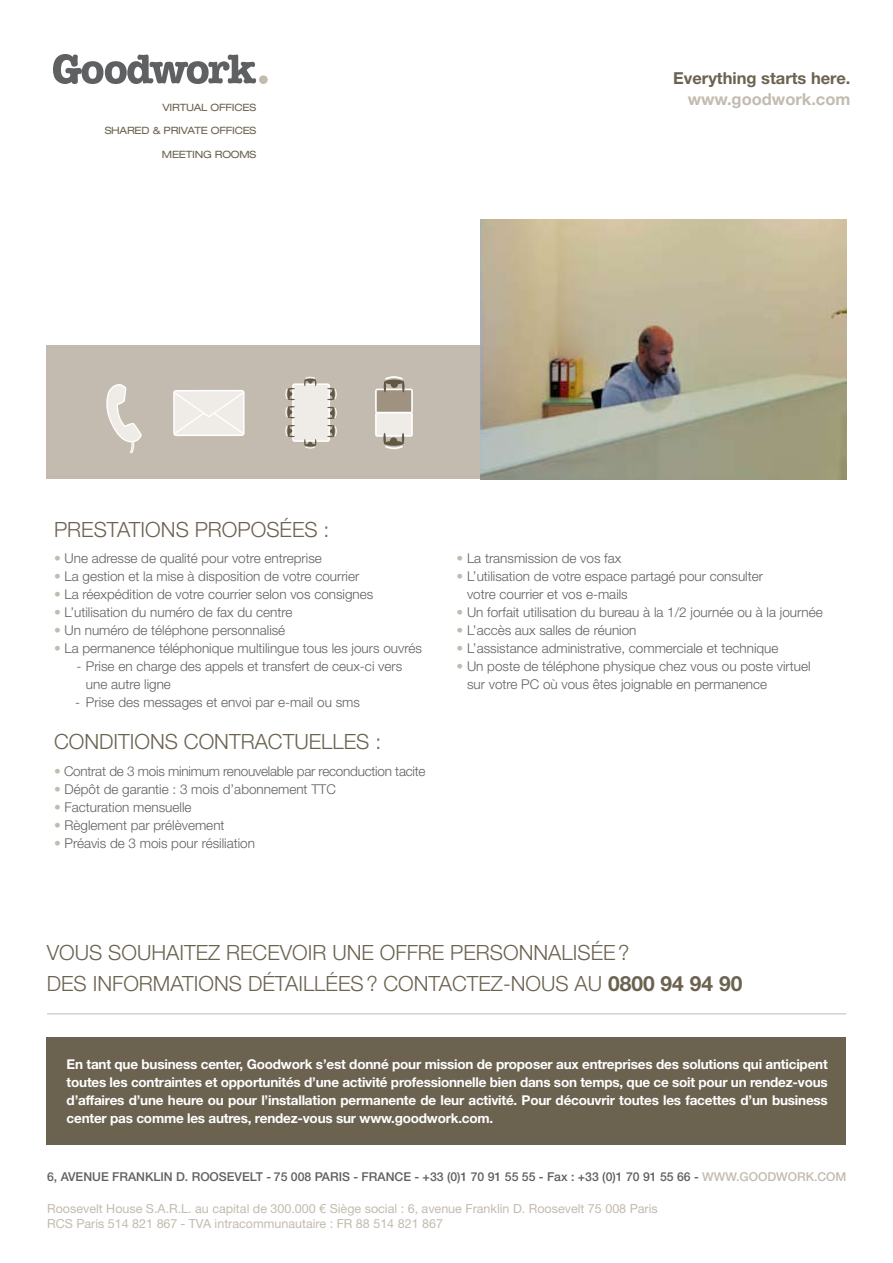
<style>
.page{position:relative;width:893px;height:1263px;background:#fff}
.page>*{position:absolute;margin:0;border:0;box-sizing:border-box;transform-origin:0 0}
.t1{font:300 21px/31px "Helvetica Neue LT Std";color:#6b6250}
.t2{font:700 16.5px "Helvetica Neue LT Std";color:#6b6250}
.t3{font:700 16.5px "Helvetica Neue LT Std";color:#c3bbaf}
.t4{font:300 13.5px/18px "Helvetica Neue LT Std";color:#5f6062}
.t5{font:700 13.5px/18px "Helvetica Neue LT Std";letter-spacing:-.015em;color:#fff;text-align:justify}
.t6{font:300 13.5px "Helvetica Neue LT Std";letter-spacing:-.02em;color:#5f6062}
.t7{font:12.6px/15px "Helvetica Neue LT Std";color:#c3bbaf}
.t8{font:500 12.3px "Helvetica Neue LT Std";color:#5f6062}
.t9{font:expanded 10.05px "Helvetica Neue LT Std";letter-spacing:-.02em;color:#6b6250}
.s1{color:#c3bbaf}
.s2{font-weight:700}
</style>
<div class="page">
<div style="left:47px;top:345px;width:799px;height:134px;background:#c3bbaf"></div>
<hr style="left:47px;top:1013px;width:799px;height:1px;background:#c3bbaf">
<div style="left:47px;top:1037px;width:799px;height:108px;background:#6b6250"></div>
<svg style="left:53px;top:54px;width:203px;height:30px"></svg>
<div style="left:259px;top:75px;width:9px;height:9px;background:#c3bbaf;border-radius:50%"></div>
<img style="left:480px;top:220px;width:366px;height:259px">
<svg style="left:106px;top:384px;width:36px;height:69px"></svg>
<svg style="left:285px;top:377px;width:52px;height:71px"></svg>
<svg style="left:375px;top:376px;width:38px;height:73px"></svg>
<svg style="left:173px;top:390px;width:72px;height:46px;background:#f0edea"></svg>
<p class="t9" style="left:163px;top:102px;width:95px">VIRTUAL OFFICES</p>
<p class="t9" style="left:105px;top:125px;width:153px">SHARED &amp; PRIVATE OFFICES</p>
<p class="t9" style="left:162px;top:148px;width:96px">MEETING ROOMS</p>
<p class="t2" style="left:673px;top:68px;width:179px">Everything starts here.</p>
<p class="t3" style="left:688px;top:89px;width:164px">www.goodwork.com</p>
<h1 class="t1" style="left:54px;top:513px;width:277px">Prestations proposées :</h1>
<p class="t4" style="left:54px;top:549px;width:269px"><span class="s1">•</span> Une adresse de qualité pour votre entreprise</p>
<p class="t4" style="left:54px;top:567px;width:307px"><span class="s1">•</span> La gestion et la mise à disposition de votre courrier</p>
<p class="t4" style="left:54px;top:585px;width:321px"><span class="s1">•</span> La réexpédition de votre courrier selon vos consignes</p>
<p class="t4" style="left:54px;top:603px;width:240px"><span class="s1">•</span> L’utilisation du numéro de fax du centre</p>
<p class="t4" style="left:54px;top:621px;width:233px"><span class="s1">•</span> Un numéro de téléphone personnalisé</p>
<p class="t4" style="left:54px;top:639px;width:369px"><span class="s1">•</span> La permanence téléphonique multilingue tous les jours ouvrés</p>
<p class="t4" style="left:86px;top:657px;width:318px;text-indent:-9px">- Prise en charge des appels et transfert de ceux-ci vers une autre ligne</p>
<p class="t4" style="left:75px;top:693px;width:286px">- Prise des messages et envoi par e-mail ou sms</p>
<h1 class="t1" style="left:54px;top:726px;width:254px">Conditions contractuelle</h1>
<h1 class="t1" style="left:356px;top:726px;width:26px">s :</h1>
<p class="t6" style="left:54px;top:763px;width:373px"><span class="s1">•</span> Contrat de 3 mois minimum renouvelable par reconduction tacite</p>
<p class="t4" style="left:54px;top:780px;width:267px"><span class="s1">•</span> Dépôt de garantie : 3 mois d’abonnement TTC</p>
<p class="t4" style="left:54px;top:798px;width:139px"><span class="s1">•</span> Facturation mensuelle</p>
<p class="t4" style="left:54px;top:816px;width:172px"><span class="s1">•</span> Règlement par prélèvement</p>
<p class="t4" style="left:54px;top:834px;width:203px"><span class="s1">•</span> Préavis de 3 mois pour résiliation</p>
<p class="t4" style="left:456px;top:549px;width:166px"><span class="s1">•</span> La transmission de vos fax</p>
<p class="t4" style="left:467px;top:567px;width:298px;text-indent:-11px"><span class="s1">•</span> L’utilisation de votre espace partagé pour consulter votre courrier et vos e-mails</p>
<p class="t4" style="left:456px;top:603px;width:368px"><span class="s1">•</span> Un forfait utilisation du bureau à la 1/2 journée ou à la journée</p>
<p class="t4" style="left:456px;top:621px;width:181px"><span class="s1">•</span> L’accès aux salles de réunion</p>
<p class="t4" style="left:456px;top:639px;width:323px"><span class="s1">•</span> L’assistance administrative, commerciale et technique</p>
<p class="t4" style="left:467px;top:657px;width:345px;text-indent:-11px"><span class="s1">•</span> Un poste de téléphone physique chez vous ou poste virtuel sur votre PC où vous êtes joignable en permanence</p>
<h1 class="t1" style="left:47px;top:937px;width:697px">Vous souhaitez recevoir une offre personnalisée ?<br>DES informationS détailléeS ? Contactez-nous au <span class="s2">0800 94 94 90</span></h1>
<p class="t5" style="left:67px;top:1054px;width:763px">En tant que business center, Goodwork s’est donné pour mission de proposer aux entreprises des solutions qui anticipent toutes les contraintes et opportunités d’une activité professionnelle bien dans son temps, que ce soit pour un rendez-vous d’affaires d’une heure ou pour l’installation permanente de leur activité. Pour découvrir toutes les facettes d’un business center pas comme les autres, rendez-vous sur www.goodwork.com.</p>
<p class="t8" style="left:47px;top:1170px;width:801px">6, AVENUE FRANKLIN D. ROOSEVELT - 75 008 PARIS - FRANCE - +33 (0)1 70 91 55 55 - FAX : +33 (0)1 70 91 55 66 - <span class="s1">WWW.GOODWORK.COM</span></p>
<p class="t7" style="left:47px;top:1201px;width:612px">Roosevelt House S.A.R.L. au capital de 300.000 € Siège social : 6, avenue Franklin D. Roosevelt 75 008 Paris<br>RCS Paris 514 821 867 - TVA intracommunautaire : FR 88 514 821 867</p>
</div>
